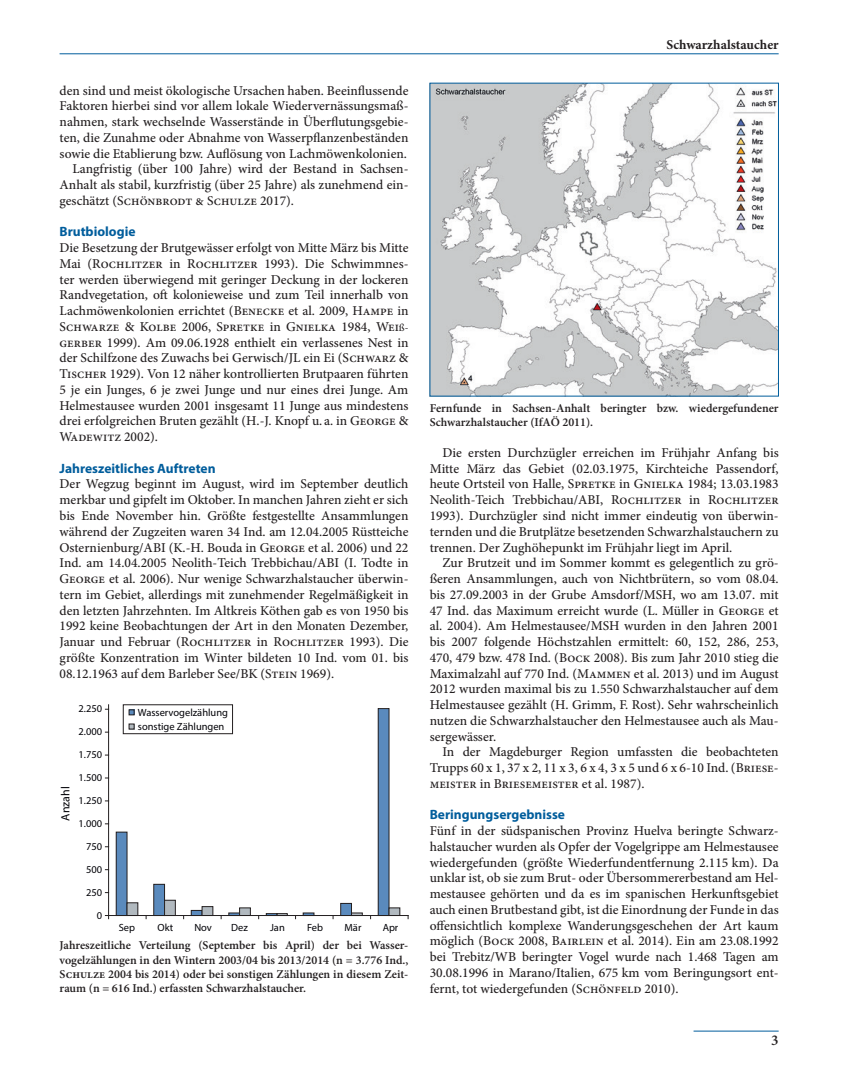
<style>
.page{position:relative;width:851px;height:1072px;background:#fff}
.page>*{position:absolute;margin:0;border:0;box-sizing:border-box;transform-origin:0 0}
.t1{font:600 15px "Minion Pro";color:#231f20}
.Grundschrift_-_ohne{font:500 13.5px/15.8px "Minion Pro";color:#231f20;text-align:justify}
.Grundschrift{font:500 13.5px/15.8px "Minion Pro";color:#231f20;text-align:justify}
.Titel_fett__H2{font:700 13.5px "Myriad Pro";color:#005d9c}
.t2{font:700 13.5px "Minion Pro";color:#231f20}
.Legende_Abb_Tab{font:600 12px/14.4px "Minion Pro";color:#231f20;text-align:justify}
.t3{font:12px "Myriad Pro";color:#010106}
.t4{font:10.5px/14.1px "Myriad Pro";color:#010106}
.s1{font-size:10.5px}
</style>
<div class="page">
<hr style="left:60px;top:53px;width:718px;height:1px;background:#005d9c">
<hr style="left:693px;top:1030px;width:85px;height:1px;background:#005d9c">
<svg style="left:129px;top:709px;width:5px;height:6px"></svg>
<div style="left:123px;top:704px;width:110px;height:30px;border:1px solid #231f20"></div>
<svg style="left:129px;top:723px;width:5px;height:6px"></svg>
<div style="left:116px;top:832px;width:11px;height:83px;background:#5a8abd"></div>
<div style="left:116px;top:832px;width:11px;height:83px;border:1px solid #231f20"></div>
<div style="left:154px;top:884px;width:10px;height:31px;background:#5a8abd"></div>
<div style="left:153px;top:884px;width:12px;height:31px;border:1px solid #231f20"></div>
<div style="left:191px;top:910px;width:11px;height:5px;background:#5a8abd"></div>
<div style="left:191px;top:910px;width:11px;height:5px;border:1px solid #231f20"></div>
<svg style="left:228px;top:912px;width:11px;height:3px"></svg>
<svg style="left:303px;top:912px;width:11px;height:3px"></svg>
<div style="left:340px;top:903px;width:11px;height:12px;background:#5a8abd"></div>
<div style="left:340px;top:903px;width:11px;height:12px;border:1px solid #231f20"></div>
<div style="left:378px;top:708px;width:11px;height:207px;background:#5a8abd"></div>
<div style="left:378px;top:708px;width:11px;height:207px;border:1px solid #231f20"></div>
<div style="left:127px;top:902px;width:11px;height:13px;background:#b1b9bf"></div>
<div style="left:127px;top:902px;width:11px;height:13px;border:1px solid #231f20"></div>
<div style="left:164px;top:900px;width:11px;height:15px;background:#b1b9bf"></div>
<div style="left:164px;top:900px;width:11px;height:15px;border:1px solid #231f20"></div>
<div style="left:202px;top:906px;width:11px;height:9px;background:#b1b9bf"></div>
<div style="left:202px;top:906px;width:11px;height:9px;border:1px solid #231f20"></div>
<svg style="left:239px;top:907px;width:11px;height:8px"></svg>
<svg style="left:266px;top:913px;width:21px;height:2px"></svg>
<svg style="left:351px;top:912px;width:11px;height:3px"></svg>
<svg style="left:389px;top:907px;width:11px;height:8px"></svg>
<hr style="left:108px;top:704px;width:1px;height:211px;background:#231f20">
<hr style="left:109px;top:915px;width:299px;height:1px;background:#231f20">
<img style="left:431px;top:85px;width:345px;height:309px">
<p class="Grundschrift" style="left:60px;top:82px;width:350px">den sind und meist ökologische Ursachen haben. Beeinflussende Faktoren hierbei sind vor allem lokale Wiedervernässungsmaß&shy;nahmen, stark wechselnde Wasserstände in Überflutungsgebie&shy;ten, die Zunahme oder Abnahme von Wasserpflanzenbeständen sowie die Etablierung bzw. Auflösung von Lachmöwenkolonien.</p>
<p class="Grundschrift" style="left:60px;top:161px;width:350px;text-indent:13px">Langfristig (über 100 Jahre) wird der Bestand in Sachsen-Anhalt als stabil, kurzfristig (über 25 Jahre) als zunehmend ein&shy;geschätzt (Schönbrodt &amp; Schulze 2017).</p>
<h2 class="Titel_fett__H2" style="left:60px;top:223px;width:77px">Brutbiologie</h2>
<p class="Grundschrift_-_ohne" style="left:60px;top:240px;width:350px">Die Besetzung der Brutgewässer erfolgt von Mitte März bis Mitte Mai (Rochlitzer in Rochlitzer 1993). Die Schwimmnes&shy;ter werden überwiegend mit geringer Deckung in der lockeren Randvegetation, oft kolonieweise und zum Teil innerhalb von Lachmöwenkolonien errichtet (Benecke et al. 2009, Hampe in Schwarze &amp; Kolbe 2006, Spretke in Gnielka 1984, Wei<span class="s1">ß&shy;</span>gerber 1999). Am 09.06.1928 enthielt ein verlassenes Nest in der Schilfzone des Zuwachs bei Gerwisch/JL ein Ei (Schwarz &amp; Tischer 1929). Von 12 näher kontrollierten Brutpaaren führten 5 je ein Junges, 6 je zwei Junge und nur eines drei Junge. Am Helmestausee wurden 2001 insgesamt 11 Junge aus mindestens drei erfolgreichen Bruten gezählt (H.-J. Knopf u. a. in George &amp; Wadewitz 2002).</p>
<h2 class="Titel_fett__H2" style="left:60px;top:459px;width:158px">Jahreszeitliches Auftreten</h2>
<p class="Grundschrift_-_ohne" style="left:60px;top:476px;width:350px">Der Wegzug beginnt im August, wird im September deutlich merkbar und gipfelt im Oktober. In manchen Jahren zieht er sich bis Ende November hin. Größte festgestellte Ansammlungen während der Zugzeiten waren 34 Ind. am 12.04.2005 Rüstteiche Osternienburg/ABI (K.-H. Bouda in George et al. 2006) und 22<br>Ind. am 14.04.2005 Neolith-Teich Trebbichau/ABI (I. Todte in George et al. 2006). Nur wenige Schwarzhalstaucher überwin&shy;tern im Gebiet, allerdings mit zunehmender Regelmäßigkeit in den letzten Jahrzehnten. Im Altkreis Köthen gab es von 1950 bis 1992 keine Beobachtungen der Art in den Monaten Dezember, Januar und Februar (Rochlitzer in Rochlitzer 1993). Die größte Konzentration im Winter bildeten 10 Ind. vom 01. bis 08.12.1963 auf dem Barleber See/BK (Stein 1969).</p>
<p class="t3" style="left:58px;top:820px;width:36px;rotate:-90deg">Anzahl</p>
<p class="t4" style="left:79px;top:701px;width:25px">2.250</p>
<p class="t4" style="left:79px;top:724px;width:25px">2.000</p>
<p class="t4" style="left:79px;top:747px;width:25px">1.750</p>
<p class="t4" style="left:79px;top:770px;width:25px">1.500</p>
<p class="t4" style="left:79px;top:793px;width:25px">1.250</p>
<p class="t4" style="left:79px;top:816px;width:25px">1.000</p>
<p class="t4" style="left:86px;top:839px;width:18px">750</p>
<p class="t4" style="left:86px;top:862px;width:18px">500</p>
<p class="t4" style="left:86px;top:885px;width:18px">250</p>
<p class="t4" style="left:97px;top:908px;width:7px">0</p>
<p class="t4" style="left:138px;top:705px;width:92px">Wasservogelzählung sonstige Zählungen</p>
<p class="t4" style="left:119px;top:919px;width:18px">Sep</p>
<p class="t4" style="left:157px;top:919px;width:17px">Okt</p>
<p class="t4" style="left:194px;top:919px;width:19px">Nov</p>
<p class="t4" style="left:231px;top:919px;width:18px">Dez</p>
<p class="t4" style="left:270px;top:919px;width:16px">Jan</p>
<p class="t4" style="left:307px;top:919px;width:17px">Feb</p>
<p class="t4" style="left:344px;top:919px;width:18px">Mär</p>
<p class="t4" style="left:382px;top:919px;width:17px">Apr</p>
<p class="Legende_Abb_Tab" style="left:60px;top:938px;width:350px">Jahreszeitliche Verteilung (September bis April) der bei Wasser&shy;vogelzählungen in den Wintern 2003/04 bis 2013/2014 (n = 3.776 Ind., Schulze 2004 bis 2014) oder bei sonstigen Zählungen in diesem Zeit&shy;raum (n = 616 Ind.) erfassten Schwarzhalstaucher.</p>
<p class="t2" style="left:666px;top:35px;width:114px">Schwarzhalstaucher</p>
<p class="Legende_Abb_Tab" style="left:429px;top:401px;width:350px">Fernfunde in Sachsen-Anhalt beringter bzw. wiedergefundener<br>Schwarzhalstaucher (IfAÖ 2011).</p>
<p class="Grundschrift" style="left:429px;top:445px;width:350px;text-indent:13px">Die ersten Durchzügler erreichen im Frühjahr Anfang bis Mitte März das Gebiet (02.03.1975, Kirchteiche Passendorf, heute Ortsteil von Halle, Spretke in Gnielka 1984; 13.03.1983<br>Neolith-Teich Trebbichau/ABI, Rochlitzer in Rochlitzer 1993). Durchzügler sind nicht immer eindeutig von überwin&shy;ternden und die Brutplätze besetzenden Schwarzhalstauchern zu trennen. Der Zughöhepunkt im Frühjahr liegt im April.</p>
<p class="Grundschrift" style="left:429px;top:555px;width:350px;text-indent:13px">Zur Brutzeit und im Sommer kommt es gelegentlich zu grö&shy;ßeren Ansammlungen, auch von Nichtbrütern, so vom 08.04. bis 27.09.2003 in der Grube Amsdorf/MSH, wo am 13.07. mit 47 Ind. das Maximum erreicht wurde (L. Müller in George et al. 2004). Am Helmestausee/MSH wurden in den Jahren 2001 bis 2007 folgende Höchstzahlen ermittelt: 60, 152, 286, 253, 470, 479 bzw. 478 Ind. (Bock 2008). Bis zum Jahr 2010 stieg die Maximalzahl auf 770 Ind. (Mammen et al. 2013) und im August 2012 wurden maximal bis zu 1.550 Schwarzhalstaucher auf dem Helmestausee gezählt (H. Grimm, F. Rost). Sehr wahrscheinlich nutzen die Schwarzhalstaucher den Helmestausee auch als Mau&shy;sergewässer.</p>
<p class="Grundschrift" style="left:429px;top:744px;width:350px;text-indent:13px">In der Magdeburger Region umfassten die beobachteten Trupps 60 x 1, 37 x 2, 11 x 3, 6 x 4, 3 x 5 und 6 x 6-10 Ind. (Briese&shy;meister in Briesemeister et al. 1987).</p>
<h2 class="Titel_fett__H2" style="left:429px;top:806px;width:137px">Beringungsergebnisse</h2>
<p class="Grundschrift_-_ohne" style="left:429px;top:823px;width:350px">Fünf in der südspanischen Provinz Huelva beringte Schwarz&shy;halstaucher wurden als Opfer der Vogelgrippe am Helmestausee wiedergefunden (größte Wiederfundentfernung 2.115 km). Da unklar ist, ob sie zum Brut- oder Übersommererbestand am Hel&shy;mestausee gehörten und da es im spanischen Herkunftsgebiet auch einen Brutbestand gibt, ist die Einordnung der Funde in das offensichtlich komplexe Wanderungsgeschehen der Art kaum möglich (Bock 2008, Bairlein et al. 2014). Ein am 23.08.1992 bei Trebitz/WB beringter Vogel wurde nach 1.468 Tagen am 30.08.1996 in Marano/Italien, 675 km vom Beringungsort ent&shy;fernt, tot wiedergefunden (Schönfeld 2010).</p>
<p class="t1" style="left:771px;top:1029px;width:9px">3</p>
</div>
